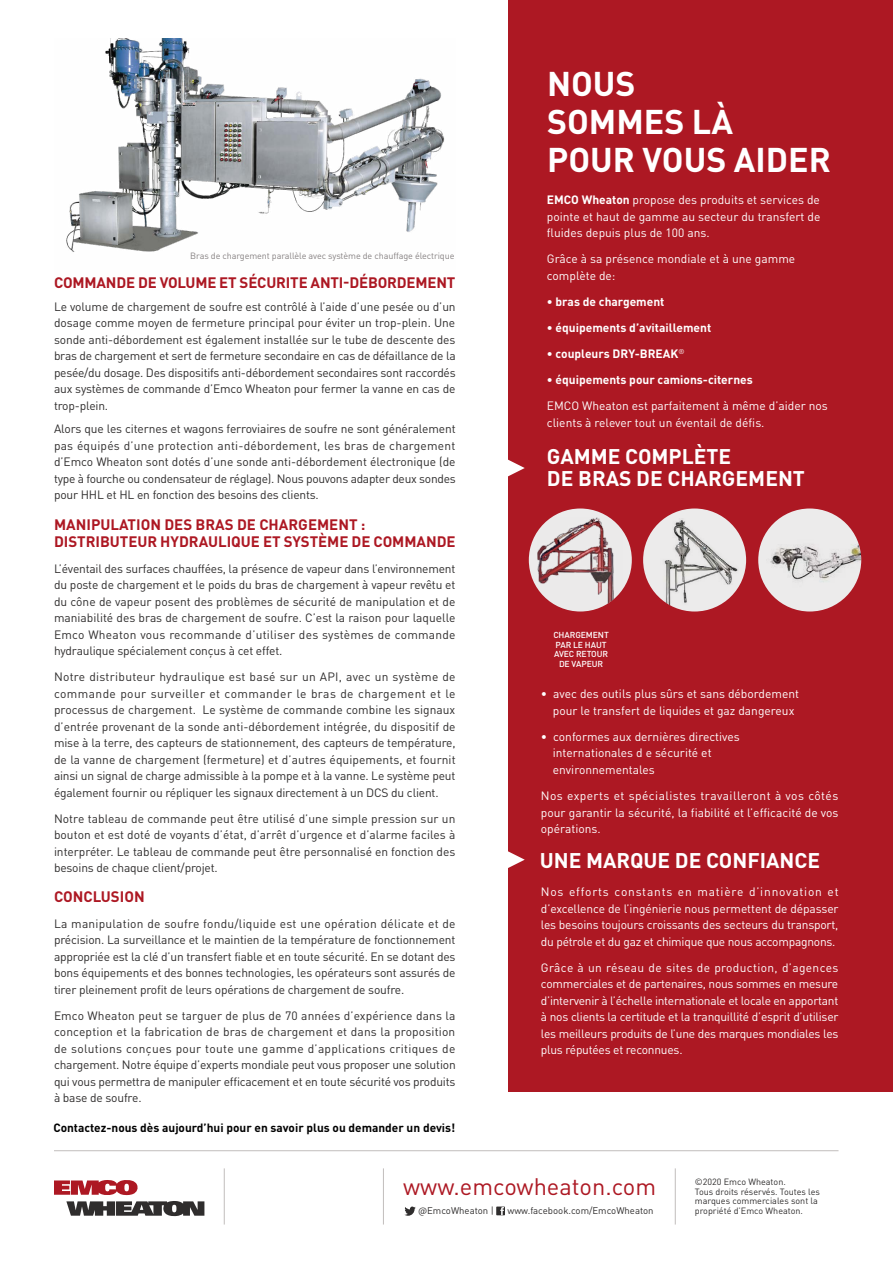
<style>
.page{position:relative;width:893px;height:1263px;background:#fff}
.page>*{position:absolute;margin:0;border:0;box-sizing:border-box;transform-origin:0 0}
.t1{font:700 33.9px/38px "DINOT";color:#fff}
.t2{font:23.55px "DINOT";color:#ad1823}
.t3{font:700 21px/21.1px "DINOT";color:#fff}
.t4{font:700 15px/17.1px "DINOT";letter-spacing:-.005em;color:#ad1823}
.t5{font:12px/16.5px "DINOT";letter-spacing:-.015em;color:#2f2d2d;text-align:justify}
.t6{font:12px/16.5px "DINOT";color:#fff;text-align:justify}
.t7{font:700 12px "DINOT";color:#fff}
.t8{font:700 11.85px "DINOT";color:#000}
.t9{font:9.6px "DINOT";color:#2f2d2d}
.t10{font:9px/9.6px "DINOT";color:#2f2d2d}
.t11{font:9px "DINOT";letter-spacing:-.01em;color:#868182}
.t12{font:500 8.55px/9.4px "DINOT";letter-spacing:-.01em;color:#fff;text-align:center}
.s1{font-weight:700}
</style>
<div class="page">
<svg style="left:404px;top:1206px;width:12px;height:10px"></svg>
<svg style="left:496px;top:1206px;width:9px;height:9px"></svg>
<svg style="left:66px;top:1201px;width:138px;height:15px;background:#5a5858"></svg>
<svg style="left:54px;top:1180px;width:84px;height:15px"></svg>
<hr style="left:224px;top:1168px;width:1px;height:56px;background:#c1bdbc">
<hr style="left:383px;top:1168px;width:1px;height:56px;background:#c1bdbc">
<hr style="left:675px;top:1168px;width:1px;height:56px;background:#c1bdbc">
<hr style="left:54px;top:1150px;width:784px;height:1px;background:#c1bdbc">
<img style="left:66px;top:38px;width:379px;height:214px">
<div style="left:509px;top:0;width:384px;height:1092px;background:#ad1823"></div>
<div style="left:529px;top:508px;width:103px;height:103px;background:#ecebeb;border-radius:50%"></div>
<img style="left:537px;top:517px;width:85px;height:94px">
<div style="left:643px;top:508px;width:103px;height:103px;background:#ecebeb;border-radius:50%"></div>
<img style="left:649px;top:518px;width:97px;height:93px">
<div style="left:758px;top:508px;width:103px;height:103px;background:#ecebeb;border-radius:50%"></div>
<img style="left:767px;top:508px;width:94px;height:103px">
<svg style="left:508px;top:455px;width:17px;height:26px"></svg>
<svg style="left:508px;top:847px;width:17px;height:25px"></svg>
<p class="t11" style="left:190px;top:250px;width:266px">Bras de chargement parallèle avec système de chauffage électrique</p>
<p class="t4" style="left:54px;top:273px;width:403px">COMMANDE DE VOLUME ET SÉCURITE ANTI-DÉBORDEMENT</p>
<p class="t5" style="left:54px;top:298px;width:403px">Le volume de chargement de soufre est contrôlé à l’aide d’une pesée ou d’un dosage comme moyen de fermeture principal pour éviter un trop-plein. Une sonde anti-débordement est également installée sur le tube de descente des bras de chargement et sert de fermeture secondaire en cas de défaillance de la pesée/du dosage. Des dispositifs anti-débordement secondaires sont raccordés aux systèmes de commande d’Emco Wheaton pour fermer la vanne en cas de trop-plein.</p>
<p class="t5" style="left:54px;top:420px;width:403px">Alors que les citernes et wagons ferroviaires de soufre ne sont généralement pas équipés d’une protection anti-débordement, les bras de chargement d’Emco Wheaton sont dotés d’une sonde anti-débordement électronique (de type à fourche ou condensateur de réglage). Nous pouvons adapter deux sondes pour HHL et HL en fonction des besoins des clients.</p>
<p class="t4" style="left:54px;top:515px;width:403px">MANIPULATION DES BRAS DE CHARGEMENT :<br>DISTRIBUTEUR HYDRAULIQUE ET SYSTÈME DE COMMANDE</p>
<p class="t5" style="left:54px;top:560px;width:403px">L’éventail des surfaces chauffées, la présence de vapeur dans l’environnement du poste de chargement et le poids du bras de chargement à vapeur revêtu et du cône de vapeur posent des problèmes de sécurité de manipulation et de maniabilité des bras de chargement de soufre. C’est la raison pour laquelle Emco Wheaton vous recommande d’utiliser des systèmes de commande hydraulique spécialement conçus à cet effet.</p>
<p class="t5" style="left:54px;top:668px;width:403px">Notre distributeur hydraulique est basé sur un API, avec un système de commande pour surveiller et commander le bras de chargement et le processus de chargement. Le système de commande combine les signaux d’entrée provenant de la sonde anti-débordement intégrée, du dispositif de mise à la terre, des capteurs de stationnement, des capteurs de température, de la vanne de chargement (fermeture) et d’autres équipements, et fournit ainsi un signal de charge admissible à la pompe et à la vanne. Le système peut également fournir ou répliquer les signaux directement à un DCS du client.</p>
<p class="t5" style="left:54px;top:810px;width:403px">Notre tableau de commande peut être utilisé d’une simple pression sur un bouton et est doté de voyants d’état, d’arrêt d’urgence et d’alarme faciles à interpréter. Le tableau de commande peut être personnalisé en fonction des besoins de chaque client/projet.</p>
<p class="t4" style="left:54px;top:887px;width:92px">CONCLUSION</p>
<p class="t5" style="left:54px;top:915px;width:403px">La manipulation de soufre fondu/liquide est une opération délicate et de précision. La surveillance et le maintien de la température de fonctionnement appropriée est la clé d’un transfert fiable et en toute sécurité. En se dotant des bons équipements et des bonnes technologies, les opérateurs sont assurés de tirer pleinement profit de leurs opérations de chargement de soufre.</p>
<p class="t5" style="left:54px;top:1007px;width:403px">Emco Wheaton peut se targuer de plus de 70 années d’expérience dans la conception et la fabrication de bras de chargement et dans la proposition de solutions conçues pour toute une gamme d’applications critiques de chargement. Notre équipe d’experts mondiale peut vous proposer une solution qui vous permettra de manipuler efficacement et en toute sécurité vos produits à base de soufre.</p>
<p class="t8" style="left:53px;top:1120px;width:403px">Contactez-nous dès aujourd’hui pour en savoir plus ou demander un devis!</p>
<h1 class="t1" style="left:547px;top:64px;width:285px">NOUS<br>SOMMES LÀ<br>POUR VOUS AIDER</h1>
<p class="t6" style="left:547px;top:191px;width:275px"><span class="s1">EMCO Wheaton</span> propose des produits et services de pointe et haut de gamme au secteur du transfert de fluides depuis plus de 100 ans.</p>
<p class="t6" style="left:547px;top:250px;width:250px">Grâce à sa présence mondiale et à une gamme complète de:</p>
<p class="t7" style="left:547px;top:294px;width:119px">• bras de chargement</p>
<p class="t7" style="left:547px;top:320px;width:166px">• équipements d’avitaillement</p>
<p class="t7" style="left:547px;top:346px;width:139px">• coupleurs DRY-BREAK<sup>®</sup></p>
<p class="t7" style="left:547px;top:372px;width:207px">• équipements pour camions-citernes</p>
<p class="t6" style="left:547px;top:397px;width:283px">EMCO Wheaton est parfaitement à même d’aider nos clients à relever tout un éventail de défis.</p>
<h3 class="t3" style="left:547px;top:446px;width:259px">GAMME COMPLÈTE<br>DE BRAS DE CHARGEMENT</h3>
<p class="t12" style="left:553px;top:630px;width:57px">CHARGEMENT<br>PAR LE HAUT<br>AVEC RETOUR<br>DE VAPEUR</p>
<p class="t6" style="left:553px;top:686px;width:248px;text-indent:-12px">• avec des outils plus sûrs et sans débordement pour le transfert de liquides et gaz dangereux</p>
<p class="t6" style="left:553px;top:728px;width:188px;text-align:left;text-indent:-12px">• conformes aux dernières directives internationales d e sécurité et environnementales</p>
<p class="t6" style="left:541px;top:787px;width:299px">Nos experts et spécialistes travailleront à vos côtés pour garantir la sécurité, la fiabilité et l’efficacité de vos opérations.</p>
<h3 class="t3" style="left:540px;top:849px;width:282px">UNE MARQUE DE CONFIANCE</h3>
<p class="t6" style="left:541px;top:883px;width:299px">Nos efforts constants en matière d’innovation et d’excellence de l’ingénierie nous permettent de dépasser les besoins toujours croissants des secteurs du transport, du pétrole et du gaz et chimique que nous accompagnons.</p>
<p class="t6" style="left:541px;top:959px;width:299px">Grâce à un réseau de sites de production, d’agences commerciales et de partenaires, nous sommes en mesure d’intervenir à l’échelle internationale et locale en apportant à nos clients la certitude et la tranquillité d’esprit d’utiliser les meilleurs produits de l’une des marques mondiales les plus réputées et reconnues.</p>
<h2 class="t2" style="left:403px;top:1172px;width:255px">www.emcowheaton.com</h2>
<p class="t10" style="left:695px;top:1177px;width:127px">©2020 Emco Wheaton.<br>Tous droits réservés. Toutes les marques commerciales sont la propriété d’Emco Wheaton.</p>
<p class="t9" style="left:418px;top:1205px;width:77px">@EmcoWheaton |</p>
<p class="t9" style="left:507px;top:1205px;width:148px">www.facebook.com/EmcoWheaton</p>
</div>
